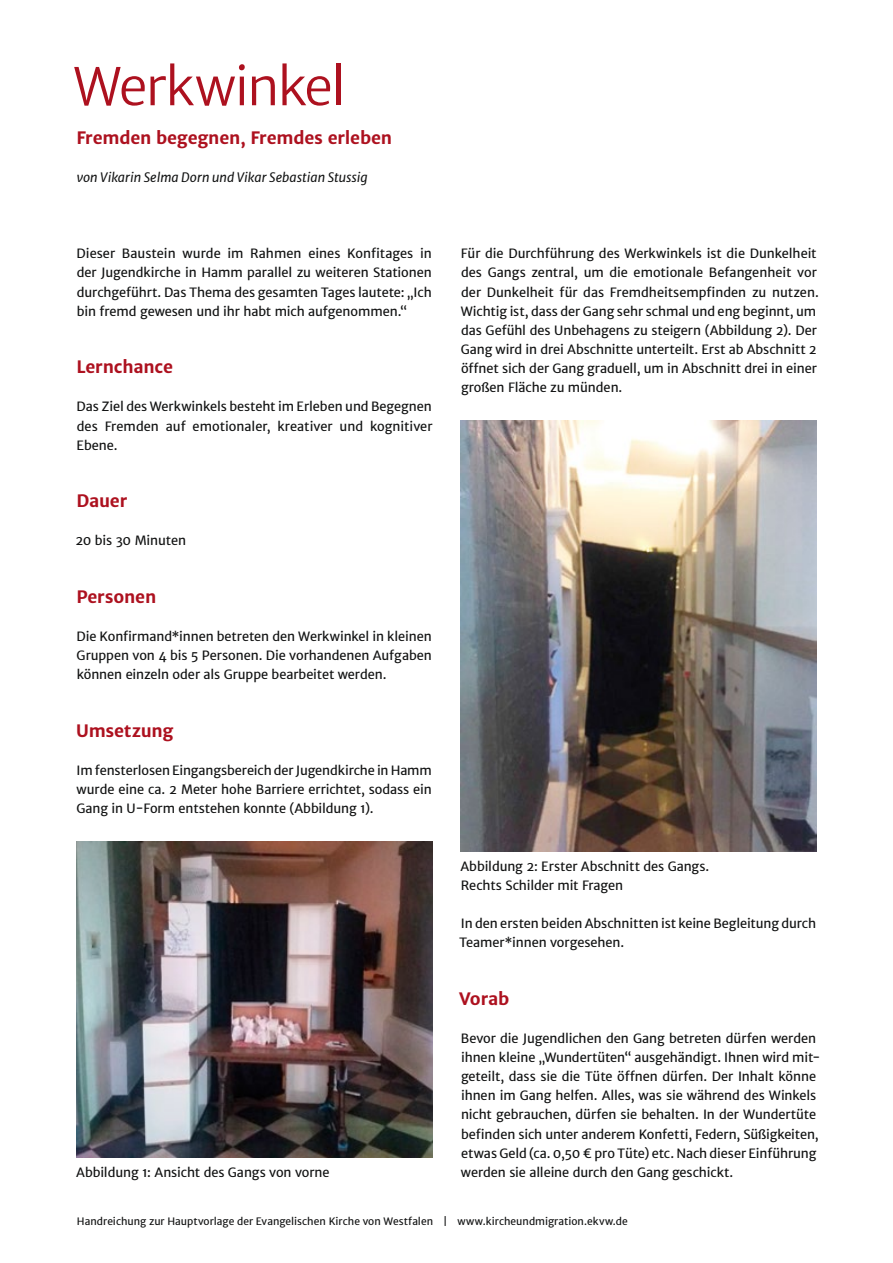
<style>
.page{position:relative;width:893px;height:1263px;background:#fff}
.page>*{position:absolute;margin:0;border:0;box-sizing:border-box;transform-origin:0 0}
.t1{font:300 51.6px "Merriweather Sans";letter-spacing:-.035em;color:#ad111f}
.t2{font:700 17.25px "Merriweather Sans";letter-spacing:-.015em;color:#ad111f}
.t3{font:12.9px/19.2px "Merriweather Sans";letter-spacing:-.005em;color:#111212;text-align:justify}
.t4{font:italic 12.9px "Merriweather Sans";color:#111212}
.t5{font:10.35px "Merriweather Sans";color:#111212}
</style>
<div class="page">
<img style="left:77px;top:842px;width:355px;height:316px">
<img style="left:461px;top:421px;width:355px;height:430px">
<h1 class="t1" style="left:73px;top:53px;width:274px">Werkwinkel</h1>
<h2 class="t2" style="left:76px;top:126px;width:317px">Fremden begegnen, Fremdes erleben</h2>
<p class="t4" style="left:77px;top:169px;width:293px">von Vikarin Selma Dorn und Vikar Sebastian Stussig</p>
<p class="t3" style="left:77px;top:244px;width:357px">Dieser Baustein wurde im Rahmen eines Konfitages in der Jugendkirche in Hamm parallel zu weiteren Stationen durchgeführt. Das Thema des gesamten Tages lautete: „Ich bin fremd gewesen und ihr habt mich aufgenommen.“</p>
<h2 class="t2" style="left:76px;top:356px;width:98px">Lernchance</h2>
<p class="t3" style="left:77px;top:397px;width:357px">Das Ziel des Werkwinkels besteht im Erleben und Begegnen des Fremden auf emotionaler, kreativer und kognitiver Ebene.</p>
<h2 class="t2" style="left:76px;top:490px;width:53px">Dauer</h2>
<p class="t3" style="left:75px;top:531px;width:112px">20 bis 30 Minuten</p>
<h2 class="t2" style="left:76px;top:585px;width:82px">Personen</h2>
<p class="t3" style="left:77px;top:627px;width:357px">Die Konfirmand*innen betreten den Werkwinkel in kleinen Gruppen von 4 bis 5 Personen. Die vorhandenen Aufgaben können einzeln oder als Gruppe bearbeitet werden.</p>
<h2 class="t2" style="left:76px;top:719px;width:99px">Umsetzung</h2>
<p class="t3" style="left:77px;top:761px;width:357px">Im fensterlosen Eingangsbereich der Jugendkirche in Hamm wurde eine ca. 2 Meter hohe Barriere errichtet, sodass ein Gang in U-Form entstehen konnte (Abbildung 1).</p>
<p class="t3" style="left:76px;top:1162px;width:255px">Abbildung 1: Ansicht des Gangs von vorne</p>
<p class="t3" style="left:461px;top:244px;width:360px;text-align:left">Für die Durchführung des Werkwinkels ist die Dunkelheit des Gangs zentral, um die emotionale Befangenheit vor der Dunkelheit für das Fremdheitsempfinden zu nutzen.<br>Wichtig ist, dass der Gang sehr schmal und eng beginnt, um das Gefühl des Unbehagens zu steigern (Abbildung 2). Der Gang wird in drei Abschnitte unterteilt. Erst ab Abschnitt 2 öffnet sich der Gang graduell, um in Abschnitt drei in einer großen Fläche zu münden.</p>
<p class="t3" style="left:460px;top:856px;width:250px">Abbildung 2: Erster Abschnitt des Gangs.<br>Rechts Schilder mit Fragen</p>
<p class="t3" style="left:459px;top:914px;width:359px">In den ersten beiden Abschnitten ist keine Begleitung durch<br>Teamer*innen vorgesehen.</p>
<h2 class="t2" style="left:459px;top:987px;width:52px">Vorab</h2>
<p class="t3" style="left:461px;top:1028px;width:359px;text-align:left">Bevor die Jugendlichen den Gang betreten dürfen werden ihnen kleine „Wundertüten“ ausgehändigt. Ihnen wird mit&shy;geteilt, dass sie die Tüte öffnen dürfen. Der Inhalt könne ihnen im Gang helfen. Alles, was sie während des Winkels nicht gebrauchen, dürfen sie behalten. In der Wundertüte befinden sich unter anderem Konfetti, Federn, Süßigkeiten, etwas Geld (ca. 0,50 € pro Tüte) etc. Nach dieser Einführung werden sie alleine durch den Gang geschickt.</p>
<p class="t5" style="left:77px;top:1214px;width:552px">Handreichung zur Hauptvorlage der Evangelischen Kirche von Westfalen | www.kircheundmigration.ekvw.de</p>
</div>
